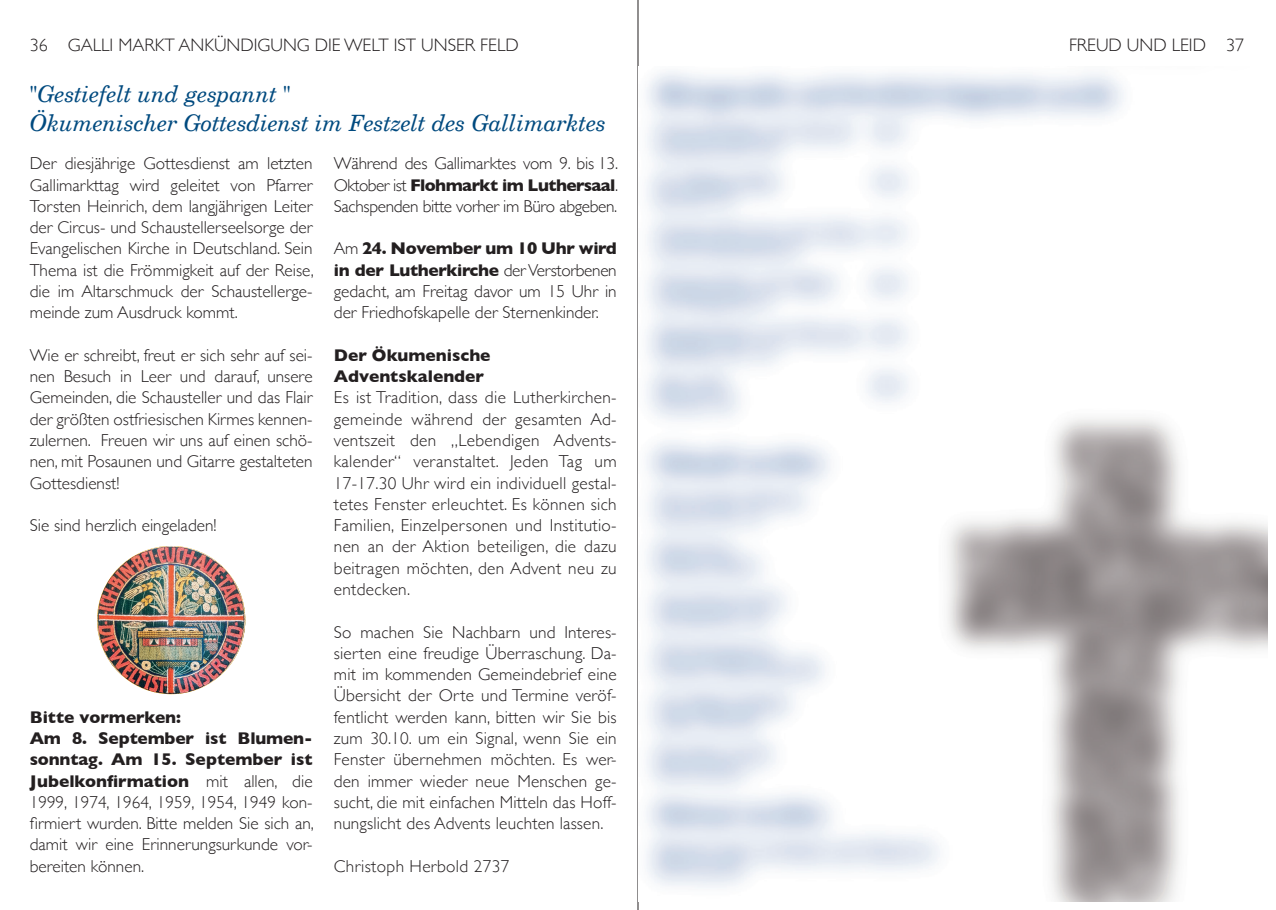
<style>
.page{position:relative;width:1276px;height:910px;background:#fff}
.page>*{position:absolute;margin:0;border:0;box-sizing:border-box;transform-origin:0 0}
.t1{font:22.5px "Century Italic SWFTE";color:#004a7f}
.t2{font:300 18px "Gill Sans";color:#231f20}
.t3{font:300 17.25px/21.3px "Gill Sans";color:#231f20;text-align:justify}
.t4{font:700 17.25px "Gill Sans";color:#231f20}
.t5{font:300 17.25px "Gill Sans";letter-spacing:.02em;color:#231f20}
.s1{font-weight:700}
</style>
<div class="page">
<hr style="left:638px;top:0;width:1px;height:910px;background:#231f20">
<img style="left:97px;top:546px;width:148px;height:148px;border-radius:74px">
<img style="left:638px;top:66px;width:629px;height:835px">
<p class="t2" style="left:30px;top:31px;width:490px">36 GALLI MARKT ANKÜNDIGUNG DIE WELT IST UNSER FELD</p>
<p class="t1" style="left:30px;top:80px;width:262px">"Gestiefelt und gespannt "</p>
<p class="t1" style="left:30px;top:109px;width:578px">Ökumenischer Gottesdienst im Festzelt des Gallimarktes</p>
<p class="t3" style="left:30px;top:152px;width:286px">Der diesjährige Gottesdienst am letzten Gallimarkttag wird geleitet von Pfarrer Torsten Heinrich, dem langjährigen Leiter der Circus- und Schaustellerseelsorge der Evangelischen Kirche in Deutschland. Sein Thema ist die Frömmigkeit auf der Reise, die im Altarschmuck der Schaustellerge&shy;meinde zum Ausdruck kommt.</p>
<p class="t3" style="left:30px;top:344px;width:284px">Wie er schreibt, freut er sich sehr auf sei&shy;nen Besuch in Leer und darauf, unsere Gemeinden, die Schausteller und das Flair der größten ostfriesischen Kirmes kennen&shy;zulernen. Freuen wir uns auf einen schö&shy;nen, mit Posaunen und Gitarre gestalteten Gottesdienst!</p>
<p class="t3" style="left:30px;top:514px;width:188px">Sie sind herzlich eingeladen!</p>
<p class="t3" style="left:334px;top:152px;width:286px">Während des Gallimarktes vom 9. bis 13.<br>Oktober ist <span class="s1">Flohmarkt im Luthersaal</span>.<br>Sachspenden bitte vorher im Büro abgeben.</p>
<p class="t3" style="left:334px;top:237px;width:284px">Am <span class="s1">24. November um 10 Uhr wird in der Lutherkirche</span> der Verstorbenen gedacht, am Freitag davor um 15 Uhr in der Friedhofskapelle der Sternenkinder.</p>
<p class="t4" style="left:334px;top:341px;width:158px">Der Ökumenische</p>
<p class="t4" style="left:334px;top:363px;width:152px">Adventskalender</p>
<p class="t3" style="left:334px;top:386px;width:284px">Es ist Tradition, dass die Lutherkirchen&shy;gemeinde während der gesamten Ad&shy;ventszeit den „Lebendigen Advents&shy;kalender“ veranstaltet. Jeden Tag um 17-17.30 Uhr wird ein individuell gestal&shy;tetes Fenster erleuchtet. Es können sich Familien, Einzelpersonen und Institutio&shy;nen an der Aktion beteiligen, die dazu beitragen möchten, den Advent neu zu entdecken.</p>
<p class="t3" style="left:334px;top:620px;width:284px">So machen Sie Nachbarn und Interes&shy;sierten eine freudige Überraschung. Da&shy;mit im kommenden Gemeindebrief eine Übersicht der Orte und Termine veröf&shy;fentlicht werden kann, bitten wir Sie bis zum 30.10. um ein Signal, wenn Sie ein Fenster übernehmen möchten. Es wer&shy;den immer wieder neue Menschen ge&shy;sucht, die mit einfachen Mitteln das Hoff&shy;nungslicht des Advents leuchten lassen.</p>
<p class="t5" style="left:334px;top:852px;width:177px">Christoph Herbold 2737</p>
<p class="t4" style="left:30px;top:703px;width:153px">Bitte vormerken:</p>
<p class="t3" style="left:30px;top:727px;width:286px"><span class="s1">Am 8. September ist Blumen&shy;sonntag. Am 15. September ist Jubelkonfirmation</span> mit allen, die 1999, 1974, 1964, 1959, 1954, 1949 kon&shy;firmiert wurden. Bitte melden Sie sich an, damit wir eine Erinnerungsurkunde vor&shy;bereiten können.</p>
<p class="t2" style="left:1069px;top:31px;width:177px">FREUD UND LEID 37</p>
</div>
